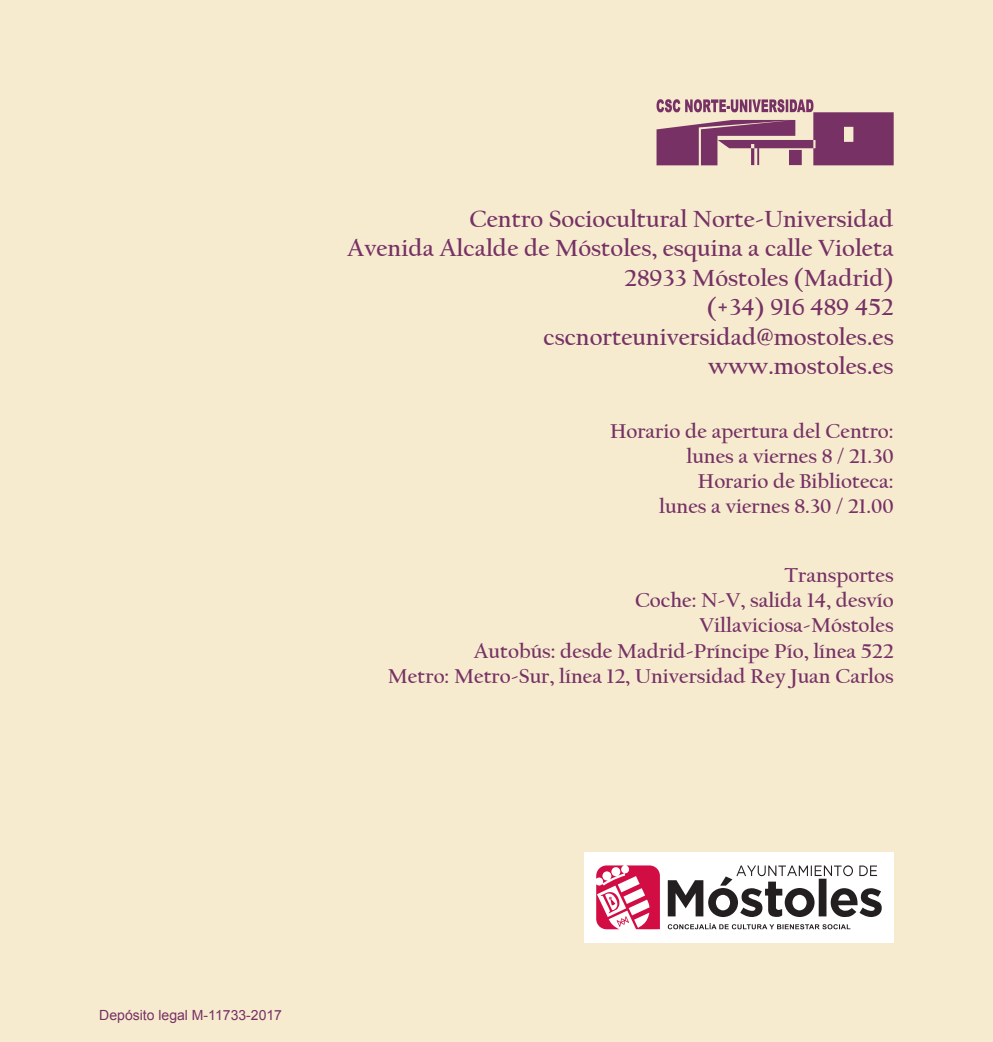
<style>
.page{position:relative;width:993px;height:1042px;background:#fff}
.page>*{position:absolute;margin:0;border:0;box-sizing:border-box;transform-origin:0 0}
.t1{font:700 24.5px/29.4px "Californian FB";color:#773165;text-align:right}
.t2{font:700 21px/25.2px "Californian FB";color:#773165;text-align:right}
.t3{font:14px "Arial";color:#773165}
</style>
<div class="page">
<div style="left:0;top:0;width:992px;height:1042px;background:#f6ebcf"></div>
<svg style="left:656px;top:99px;width:237px;height:66px"></svg>
<div style="left:584px;top:852px;width:309px;height:91px;background:#fff"></div>
<svg style="left:596px;top:865px;width:63px;height:64px"></svg>
<svg style="left:667px;top:865px;width:214px;height:52px"></svg>
<svg style="left:667px;top:923px;width:183px;height:6px"></svg>
<p class="t1" style="left:347px;top:206px;width:547px">Centro Sociocultural Norte-Universidad<br>Avenida Alcalde de Móstoles, esquina a calle Violeta<br>28933 Móstoles (Madrid)<br>(+34) 916 489 452<br>cscnorteuniversidad@mostoles.es<br>www.mostoles.es</p>
<p class="t2" style="left:609px;top:420px;width:285px">Horario de apertura del Centro: lunes a viernes 8 / 21.30<br>Horario de Biblioteca:<br>lunes a viernes 8.30 / 21.00</p>
<p class="t2" style="left:388px;top:564px;width:507px">Transportes<br>Coche: N-V, salida 14, desvío<br>Villaviciosa-Móstoles<br>Autobús: desde Madrid-Príncipe Pío, línea 522<br>Metro: Metro-Sur, línea 12, Universidad Rey Juan Carlos</p>
<p class="t3" style="left:99px;top:1007px;width:184px">Depósito legal M-11733-2017</p>
</div>
